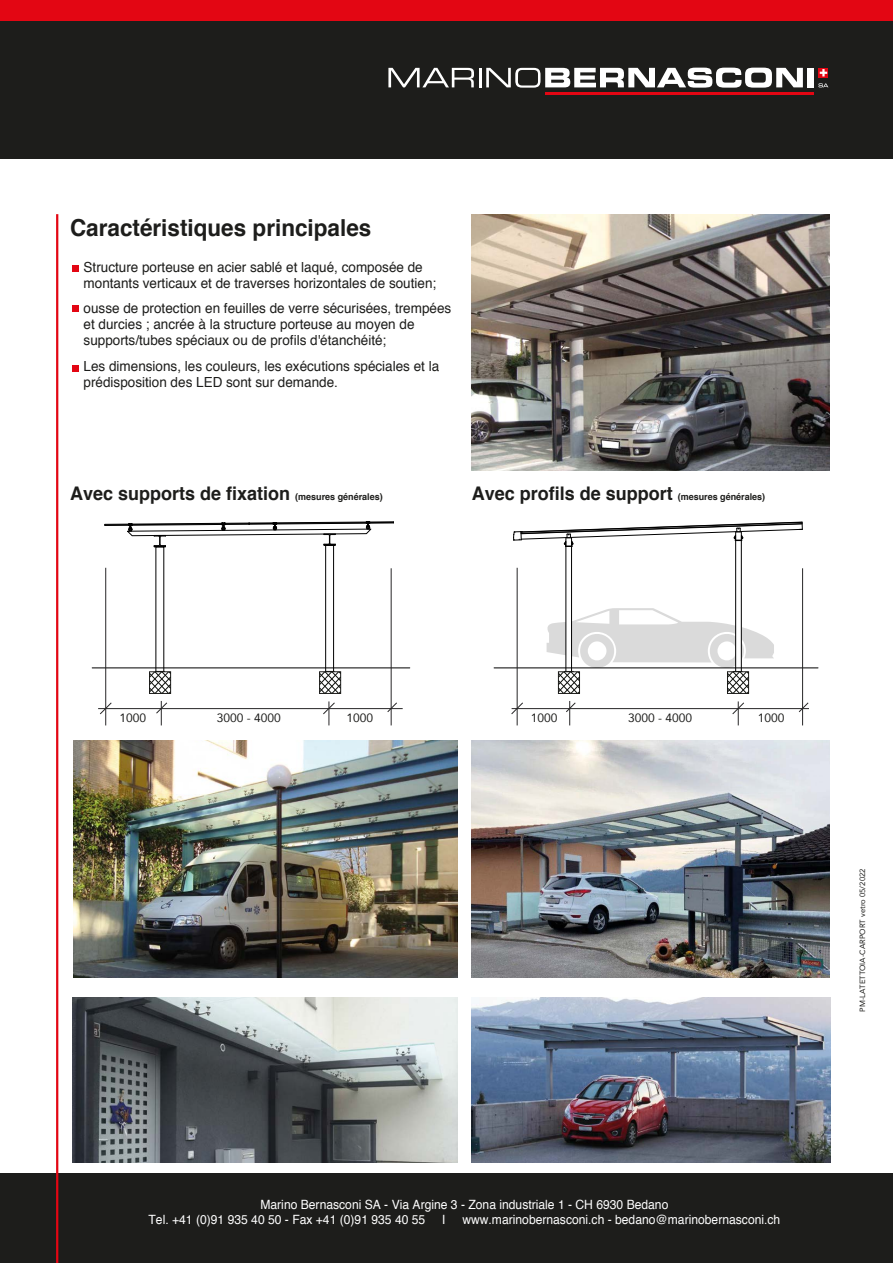
<style>
.page{position:relative;width:893px;height:1263px;background:#fff}
.page>*{position:absolute;margin:0;border:0;box-sizing:border-box;transform-origin:0 0}
.t1{font:700 23.4px "Helvetica";color:#1d1d1b;scale:.96 1}
.t2{font:700 18.75px "Helvetica";color:#1d1d1b;scale:.96 1}
.t3{font:13.95px/16.2px "Helvetica";color:#1d1d1b}
.t4{font:12.75px/14.5px "Helvetica";color:#fff;scale:.95 1}
.t5{font:12px "Avenir";color:#1d1d1b}
.t6{font:7.65px "Avenir";color:#1d1d1b}
.s1{font-size:9.3px}
</style>
<div class="page">
<div style="left:0;top:1174px;width:893px;height:89px;background:#1d1d1b"></div>
<div style="left:0;top:0;width:893px;height:21px;background:#e30613"></div>
<div style="left:0;top:21px;width:893px;height:137px;background:#1d1d1b"></div>
<hr style="left:56px;top:214px;width:2px;height:1049px;background:#e30613">
<img style="left:73px;top:998px;width:384px;height:164px">
<img style="left:472px;top:998px;width:359px;height:164px">
<img style="left:472px;top:214px;width:358px;height:256px">
<img style="left:73px;top:741px;width:385px;height:237px">
<svg style="left:388px;top:68px;width:415px;height:20px"></svg>
<div style="left:808px;top:68px;width:6px;height:19px;background:#fff"></div>
<hr style="left:545px;top:92px;width:269px;height:3px;background:#e30613">
<svg style="left:818px;top:83px;width:10px;height:4px"></svg>
<svg style="left:819px;top:68px;width:9px;height:10px"></svg>
<svg style="left:820px;top:69px;width:7px;height:7px"></svg>
<hr style="left:92px;top:667px;width:318px;height:1px;background:#010101">
<div style="left:325px;top:545px;width:9px;height:127px;border:1px solid #010101"></div>
<hr style="left:494px;top:667px;width:324px;height:1px;background:#010101">
<hr style="left:571px;top:546px;width:1px;height:125px;background:#010101">
<hr style="left:566px;top:546px;width:1px;height:125px;background:#010101">
<hr style="left:741px;top:541px;width:1px;height:130px;background:#010101">
<hr style="left:735px;top:541px;width:1px;height:130px;background:#010101">
<svg style="left:105px;top:521px;width:289px;height:26px"></svg>
<svg style="left:513px;top:522px;width:290px;height:25px"></svg>
<img style="left:472px;top:741px;width:358px;height:237px">
<hr style="left:512px;top:708px;width:297px;height:1px;background:#272627">
<hr style="left:517px;top:568px;width:1px;height:157px;background:#272627">
<hr style="left:802px;top:568px;width:1px;height:157px;background:#272627">
<svg style="left:511px;top:702px;width:12px;height:12px"></svg>
<svg style="left:566px;top:701px;width:10px;height:24px"></svg>
<svg style="left:799px;top:702px;width:9px;height:10px"></svg>
<svg style="left:732px;top:701px;width:12px;height:24px"></svg>
<hr style="left:98px;top:708px;width:305px;height:1px;background:#272627">
<hr style="left:105px;top:568px;width:1px;height:157px;background:#272627">
<hr style="left:391px;top:568px;width:1px;height:157px;background:#272627">
<svg style="left:100px;top:702px;width:12px;height:12px"></svg>
<svg style="left:156px;top:701px;width:11px;height:24px"></svg>
<svg style="left:387px;top:702px;width:10px;height:10px"></svg>
<svg style="left:323px;top:701px;width:12px;height:24px"></svg>
<svg style="left:547px;top:608px;width:227px;height:86px"></svg>
<svg style="left:149px;top:671px;width:22px;height:23px"></svg>
<svg style="left:319px;top:671px;width:22px;height:22px"></svg>
<svg style="left:72px;top:265px;width:6px;height:6px"></svg>
<svg style="left:72px;top:306px;width:6px;height:6px"></svg>
<svg style="left:72px;top:366px;width:6px;height:6px"></svg>
<h1 class="t1" style="left:70px;top:209px;width:315px">Caractéristiques principales</h1>
<p class="t3" style="left:84px;top:259px;width:354px">Structure porteuse en acier sablé et laqué, composée de montants verticaux et de traverses horizontales de soutien;</p>
<p class="t3" style="left:84px;top:300px;width:369px">ousse de protection en feuilles de verre sécurisées, trempées et durcies ; ancrée à la structure porteuse au moyen de supports/tubes spéciaux ou de profils d'étanchéité;</p>
<p class="t3" style="left:84px;top:358px;width:357px">Les dimensions, les couleurs, les exécutions spéciales et la prédisposition des LED sont sur demande.</p>
<h2 class="t2" style="left:70px;top:478px;width:327px">Avec supports de fixation <span class="s1">(mesures générales)</span></h2>
<h2 class="t2" style="left:472px;top:478px;width:307px">Avec profils de support <span class="s1">(mesures générales)</span></h2>
<p class="t5" style="left:119px;top:708px;width:28px">1000</p>
<p class="t5" style="left:217px;top:708px;width:66px">3000 - 4000</p>
<p class="t5" style="left:346px;top:708px;width:28px">1000</p>
<p class="t5" style="left:531px;top:708px;width:28px">1000</p>
<p class="t5" style="left:628px;top:708px;width:66px">3000 - 4000</p>
<p class="t5" style="left:758px;top:708px;width:28px">1000</p>
<p class="t6" style="left:856px;top:1012px;width:145px;rotate:-90deg">PM-LATETTOIA-CARPORT vetro 05/2022</p>
<p class="t4" style="left:149px;top:1198px;width:549px;text-indent:112px">Marino Bernasconi SA - Via Argine 3 - Zona industriale 1 - CH 6930 Bedano<br>Tel. +41 (0)91 935 40 50 - Fax +41 (0)91 935 40 55</p>
<p class="t4" style="left:442px;top:1212px;width:5px">І</p>
<p class="t4" style="left:462px;top:1212px;width:336px">www.marinobernasconi.ch - bedano@marinobernasconi.ch</p>
</div>
